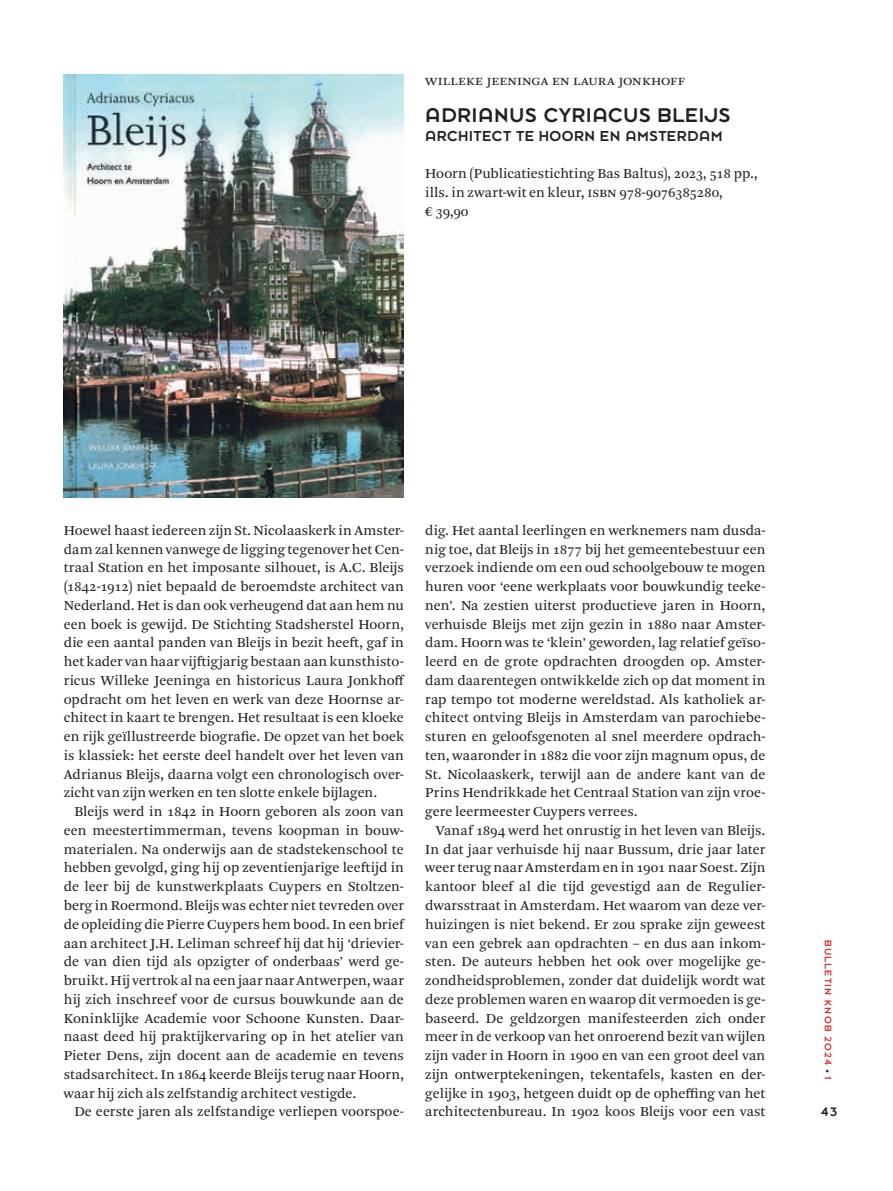
<style>
.page{position:relative;width:893px;height:1191px;background:#fff}
.page>*{position:absolute;margin:0;border:0;box-sizing:border-box;transform-origin:0 0}
.t1{font:21.9px "Dessau Pro";letter-spacing:.025em;color:#231f20}
.t2{font:15.9px "Dessau Pro";letter-spacing:.035em;color:#231f20}
.t3{font:14.4px/18.8px "Arnhem Pro Blond";letter-spacing:.005em;color:#231f20;text-align:justify}
.t4{font:13.5px "Dessau Pro";color:#231f20}
.t5{font:10.5px "Dessau Pro";letter-spacing:.11em;color:#d23139}
.s1{font-size:8.25px;color:#231f20}
</style>
<div class="page">
<img style="left:64px;top:74px;width:340px;height:423px">
<p class="t3" style="left:425px;top:71px;width:204px">Willeke Jeeninga en Laura Jonkho</p>
<p class="t3" style="left:670px;top:71px;width:16px">ff</p>
<h1 class="t1" style="left:425px;top:104px;width:307px">ADRIANUS CYRIACUS BLEIJS</h1>
<p class="t2" style="left:425px;top:128px;width:299px">ARCHITECT TE HOORN EN AMSTERDAM</p>
<p class="t3" style="left:425px;top:165px;width:334px;text-align:left">Hoorn (Publicatiestichting Bas Baltus), 2023, 518 pp., ills. in zwart-wit en kleur, isbn 978-9076385280,<br>€ 39,90</p>
<p class="t3" style="left:64px;top:521px;width:343px">Hoewel haast iedereen zijn St. Nicolaaskerk in Amster&shy;dam zal kennen vanwege de ligging tegenover het Cen&shy;traal Station en het imposante silhouet, is A.C. Bleijs (1842-1912) niet bepaald de beroemdste architect van Nederland. Het is dan ook verheugend dat aan hem nu een boek is gewijd. De Stichting Stadsherstel Hoorn, die een aantal panden van Bleijs in bezit heeft, gaf in het kader van haar vijftigjarig bestaan aan kunsthisto&shy;ricus Willeke Jeeninga en historicus Laura Jonkhoff opdracht om het leven en werk van deze Hoornse ar&shy;chitect in kaart te brengen. Het resultaat is een kloeke en rijk geïllustreerde biografie. De opzet van het boek is klassiek: het eerste deel handelt over het leven van Adrianus Bleijs, daarna volgt een chronologisch over&shy;zicht van zijn werken en ten slotte enkele bijlagen.</p>
<p class="t3" style="left:64px;top:802px;width:342px;text-indent:11px">Bleijs werd in 1842 in Hoorn geboren als zoon van een meestertimmerman, tevens koopman in bouw&shy;materialen. Na onderwijs aan de stadstekenschool te hebben gevolgd, ging hij op zeventienjarige leeftijd in de leer bij de kunstwerkplaats Cuypers en Stoltzen&shy;berg in Roermond. Bleijs was echter niet tevreden over de opleiding die Pierre Cuypers hem bood. In een brief aan architect J.H. Leliman schreef hij dat hij ‘drievier&shy;de van dien tijd als opzigter of onderbaas’ werd ge&shy;bruikt. Hij vertrok al na een jaar naar Antwerpen, waar hij zich inschreef voor de cursus bouwkunde aan de Koninklijke Academie voor Schoone Kunsten. Daar&shy;naast deed hij praktijkervaring op in het atelier van Pieter Dens, zijn docent aan de academie en tevens stadsarchitect. In 1864 keerde Bleijs terug naar Hoorn, waar hij zich als zelfstandig architect vestigde.</p>
<p class="t3" style="left:74px;top:1102px;width:331px">De eerste jaren als zelfstandige verliepen voorspoe-</p>
<p class="t3" style="left:425px;top:521px;width:342px">dig. Het aantal leerlingen en werknemers nam dusda&shy;nig toe, dat Bleijs in 1877 bij het gemeentebestuur een verzoek indiende om een oud schoolgebouw te mogen huren voor ‘eene werkplaats voor bouwkundig teeke&shy;nen’. Na zestien uiterst productieve jaren in Hoorn, verhuisde Bleijs met zijn gezin in 1880 naar Amster&shy;dam. Hoorn was te ‘klein’ geworden, lag relatief geïso&shy;leerd en de grote opdrachten droogden op. Amster&shy;dam daarentegen ontwikkelde zich op dat moment in rap tempo tot moderne wereldstad. Als katholiek ar&shy;chitect ontving Bleijs in Amsterdam van parochiebe&shy;sturen en geloofsgenoten al snel meerdere opdrach&shy;ten, waaronder in 1882 die voor zijn magnum opus, de St. Nicolaaskerk, terwijl aan de andere kant van de Prins Hendrikkade het Centraal Station van zijn vroe&shy;gere leermeester Cuypers verrees.</p>
<p class="t3" style="left:425px;top:821px;width:342px;text-indent:11px">Vanaf 1894 werd het onrustig in het leven van Bleijs.<br>In dat jaar verhuisde hij naar Bussum, drie jaar later weer terug naar Amsterdam en in 1901 naar Soest. Zijn kantoor bleef al die tijd gevestigd aan de Regulier&shy;dwarsstraat in Amsterdam. Het waarom van deze ver&shy;huizingen is niet bekend. Er zou sprake zijn geweest van een gebrek aan opdrachten – en dus aan inkom&shy;sten. De auteurs hebben het ook over mogelijke ge&shy;zondheidsproblemen, zonder dat duidelijk wordt wat deze problemen waren en waarop dit vermoeden is ge&shy;baseerd. De geldzorgen manifesteerden zich onder meer in de verkoop van het onroerend bezit van wijlen zijn vader in Hoorn in 1900 en van een groot deel van zijn ontwerptekeningen, tekentafels, kasten en der&shy;gelijke in 1903, hetgeen duidt op de opheffing van het architectenbureau. In 1902 koos Bleijs voor een vast</p>
<p class="t5" style="left:833px;top:939px;width:142px;rotate:90deg">BULLETIN KNOB 2024 <span class="s1">•</span> 1</p>
<p class="t4" style="left:821px;top:1105px;width:18px">43</p>
</div>
